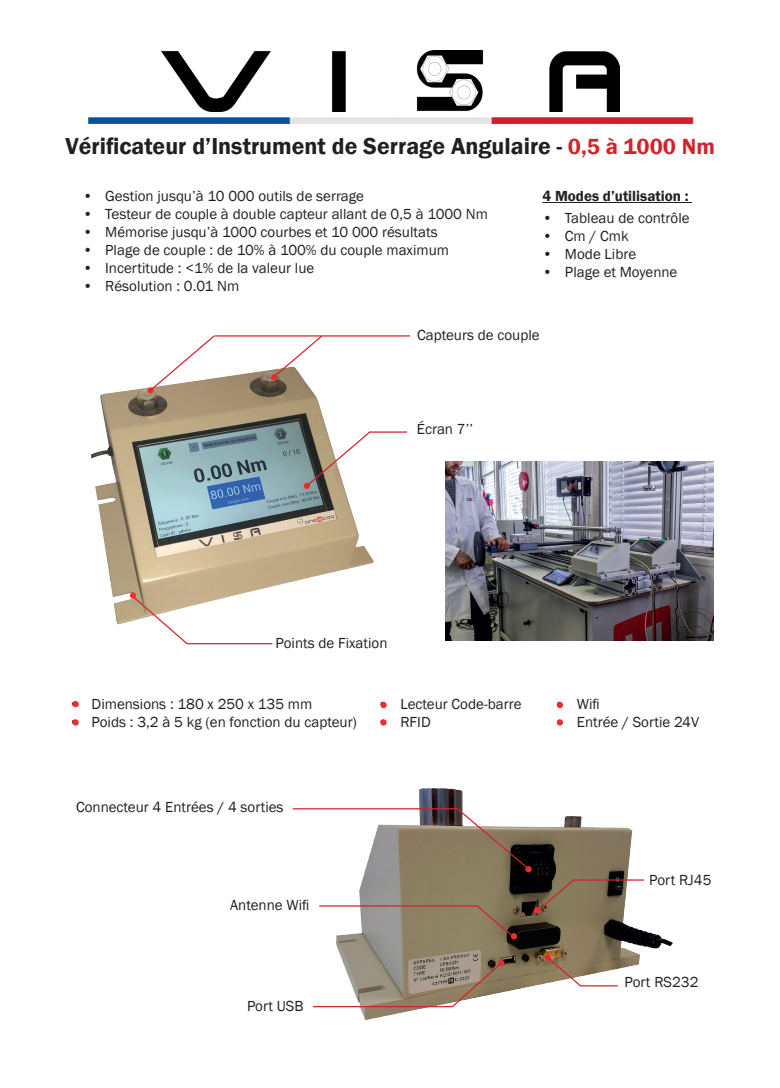
<style>
.page{position:relative;width:780px;height:1088px;background:#fff}
.page>*{position:absolute;margin:0;border:0;box-sizing:border-box;transform-origin:0 0}
.t1{font:600 23.75px "Franklin Gothic";color:#231f20}
.t2{font:15px "Franklin Gothic";color:#231f20}
.t3{font:600 15px "Franklin Gothic";color:#231f20}
.s1{font-size:22.5px}
.s2{font-size:22.5px;color:#d1232a}
</style>
<div class="page">
<img style="left:87px;top:117px;width:607px;height:7px">
<img style="left:161px;top:51px;width:458px;height:61px">
<hr style="left:542px;top:202px;width:150px;height:1px;background:#231f20">
<img style="left:322px;top:788px;width:351px;height:232px">
<img style="left:92px;top:370px;width:282px;height:255px">
<hr style="left:187px;top:643px;width:85px;height:1px;background:#d1232a">
<svg style="left:130px;top:592px;width:59px;height:53px"></svg>
<svg style="left:303px;top:430px;width:68px;height:59px"></svg>
<hr style="left:369px;top:431px;width:38px;height:2px;background:#d1232a">
<div style="left:147px;top:387px;width:6px;height:7px;border:1px solid #ee2f2e;border-radius:50%"></div>
<svg style="left:148px;top:335px;width:68px;height:58px"></svg>
<svg style="left:271px;top:336px;width:52px;height:44px"></svg>
<hr style="left:215px;top:335px;width:195px;height:1px;background:#d1232a">
<div style="left:72px;top:719px;width:7px;height:6px;border:1px solid #ee2f2e;border-radius:50%"></div>
<svg style="left:456px;top:807px;width:75px;height:65px"></svg>
<hr style="left:293px;top:808px;width:165px;height:1px;background:#d1232a">
<svg style="left:475px;top:904px;width:42px;height:35px"></svg>
<hr style="left:319px;top:905px;width:158px;height:1px;background:#d1232a">
<svg style="left:450px;top:960px;width:54px;height:48px"></svg>
<hr style="left:313px;top:1006px;width:140px;height:1px;background:#d1232a">
<svg style="left:544px;top:954px;width:38px;height:34px"></svg>
<hr style="left:580px;top:985px;width:37px;height:1px;background:#d1232a">
<div style="left:533px;top:907px;width:7px;height:6px;border:1px solid #ee2f2e;border-radius:50%"></div>
<svg style="left:534px;top:878px;width:41px;height:35px"></svg>
<hr style="left:573px;top:879px;width:71px;height:2px;background:#d1232a">
<img style="left:445px;top:462px;width:268px;height:178px">
<div style="left:72px;top:701px;width:7px;height:6px;border:1px solid #ee2f2e;border-radius:50%"></div>
<svg style="left:380px;top:719px;width:6px;height:6px"></svg>
<svg style="left:380px;top:702px;width:6px;height:6px"></svg>
<div style="left:556px;top:719px;width:7px;height:6px;border:1px solid #ee2f2e;border-radius:50%"></div>
<div style="left:556px;top:702px;width:7px;height:6px;border:1px solid #ee2f2e;border-radius:50%"></div>
<h1 class="t1" style="left:66px;top:131px;width:650px">Vérificateur d’Instrument de Serrage Angulaire <span class="s1">-</span> <span class="s2">0,5 à 1000 Nm</span></h1>
<p class="t2" style="left:83px;top:187px;width:283px">• Gestion jusqu’à 10 000 outils de serrage</p>
<p class="t2" style="left:83px;top:205px;width:406px">• Testeur de couple à double capteur allant de 0,5 à 1000 Nm</p>
<p class="t2" style="left:83px;top:223px;width:356px">• Mémorise jusqu’à 1000 courbes et 10 000 résultats</p>
<p class="t2" style="left:83px;top:241px;width:368px">• Plage de couple : de 10% à 100% du couple maximum</p>
<p class="t2" style="left:83px;top:259px;width:233px">• Incertitude : &lt;1% de la valeur lue</p>
<p class="t2" style="left:83px;top:277px;width:158px">• Résolution : 0.01 Nm</p>
<p class="t3" style="left:542px;top:187px;width:148px">4 Modes d’utilisation :</p>
<p class="t2" style="left:542px;top:208px;width:149px">• Tableau de contrôle</p>
<p class="t2" style="left:542px;top:226px;width:88px">• Cm / Cmk</p>
<p class="t2" style="left:542px;top:244px;width:95px">• Mode Libre</p>
<p class="t2" style="left:542px;top:262px;width:136px">• Plage et Moyenne</p>
<p class="t2" style="left:417px;top:325px;width:124px">Capteurs de couple</p>
<p class="t2" style="left:417px;top:420px;width:58px">Écran 7’’</p>
<p class="t2" style="left:275px;top:633px;width:113px">Points de Fixation</p>
<p class="t2" style="left:69px;top:695px;width:245px">• Dimensions : 180 x 250 x 135 mm</p>
<p class="t2" style="left:69px;top:713px;width:289px">• Poids : 3,2 à 5 kg (en fonction du capteur)</p>
<p class="t2" style="left:378px;top:695px;width:145px">• Lecteur Code-barre</p>
<p class="t2" style="left:378px;top:713px;width:54px">• RFID</p>
<p class="t2" style="left:76px;top:798px;width:209px">Connecteur 4 Entrées / 4 sorties</p>
<p class="t2" style="left:230px;top:895px;width:81px">Antenne Wifi</p>
<p class="t2" style="left:247px;top:997px;width:58px">Port USB</p>
<p class="t2" style="left:554px;top:695px;width:47px">• Wifi</p>
<p class="t2" style="left:554px;top:713px;width:146px">• Entrée / Sortie 24V</p>
<p class="t2" style="left:649px;top:870px;width:64px">Port RJ45</p>
<p class="t2" style="left:624px;top:972px;width:75px">Port RS232</p>
</div>
